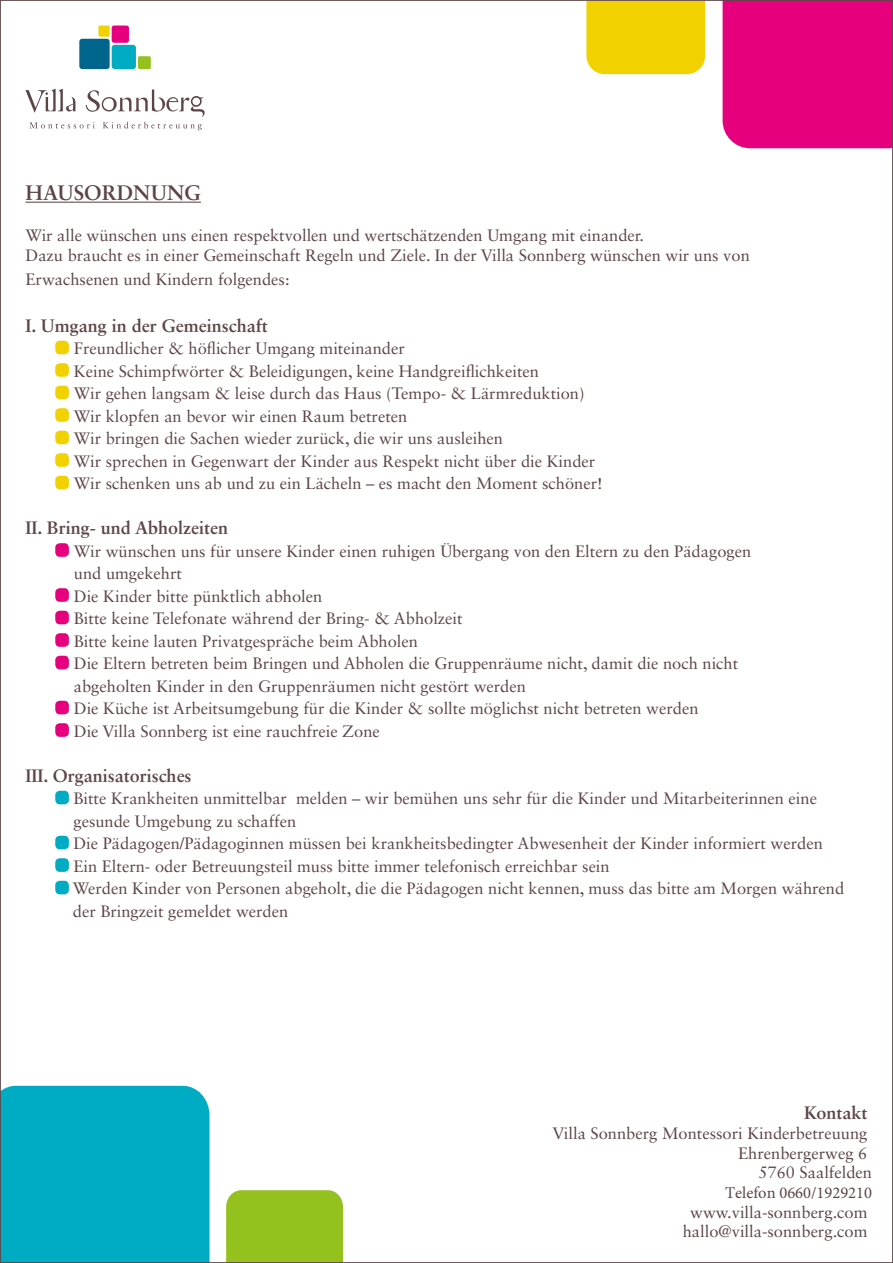
<style>
.page{position:relative;width:893px;height:1263px;background:#fff}
.page>*{position:absolute;margin:0;border:0;box-sizing:border-box;transform-origin:0 0}
.t1{font:700 21px "Sabon LT Std";color:#5d4547}
.t2{font:700 18px "Sabon LT Std";color:#5d4547}
.t3{font:16.5px/22.5px "Sabon LT Std";color:#5d4547}
.t4{font:16.5px "Minion Pro";color:#5d4547}
</style>
<div class="page">
<div style="left:723px;top:2px;width:168px;height:146px;background:#e6007d"></div>
<div style="left:586px;top:2px;width:119px;height:72px;background:#f2d100"></div>
<hr style="left:26px;top:202px;width:175px;height:1px;background:#5d4547">
<div style="left:55px;top:341px;width:14px;height:13px;background:#f2d100;border-radius:4px"></div>
<div style="left:55px;top:363px;width:14px;height:14px;background:#f2d100;border-radius:4px"></div>
<div style="left:55px;top:386px;width:14px;height:13px;background:#f2d100;border-radius:4px"></div>
<div style="left:55px;top:408px;width:14px;height:14px;background:#f2d100;border-radius:4px"></div>
<div style="left:55px;top:431px;width:14px;height:13px;background:#f2d100;border-radius:4px"></div>
<div style="left:55px;top:453px;width:14px;height:14px;background:#f2d100;border-radius:4px"></div>
<div style="left:55px;top:476px;width:14px;height:13px;background:#f2d100;border-radius:4px"></div>
<div style="left:55px;top:543px;width:14px;height:14px;background:#e6007d;border-radius:4px"></div>
<div style="left:55px;top:588px;width:14px;height:14px;background:#e6007d;border-radius:4px"></div>
<div style="left:55px;top:611px;width:14px;height:13px;background:#e6007d;border-radius:4px"></div>
<div style="left:55px;top:633px;width:14px;height:14px;background:#e6007d;border-radius:4px"></div>
<div style="left:55px;top:656px;width:14px;height:13px;background:#e6007d;border-radius:4px"></div>
<div style="left:55px;top:701px;width:14px;height:13px;background:#e6007d;border-radius:4px"></div>
<div style="left:55px;top:723px;width:14px;height:14px;background:#e6007d;border-radius:4px"></div>
<div style="left:55px;top:791px;width:14px;height:13px;background:#00acc3;border-radius:4px"></div>
<div style="left:55px;top:836px;width:14px;height:13px;background:#00acc3;border-radius:4px"></div>
<div style="left:55px;top:858px;width:14px;height:14px;background:#00acc3;border-radius:4px"></div>
<div style="left:55px;top:881px;width:14px;height:13px;background:#00acc3;border-radius:4px"></div>
<div style="left:2px;top:1086px;width:208px;height:175px;background:#00acc3"></div>
<div style="left:226px;top:1190px;width:117px;height:71px;background:#95c11f"></div>
<div style="left:79px;top:39px;width:31px;height:30px;background:#00658d;border-radius:3px"></div>
<div style="left:112px;top:26px;width:17px;height:17px;background:#e6007d;border-radius:2px"></div>
<div style="left:112px;top:45px;width:24px;height:24px;background:#00acc3;border-radius:3px"></div>
<div style="left:98px;top:26px;width:12px;height:11px;background:#f2d100;border-radius:2px"></div>
<div style="left:138px;top:56px;width:13px;height:13px;background:#95c11f;border-radius:2px"></div>
<svg style="left:26px;top:89px;width:179px;height:41px"></svg>
<p class="t1" style="left:26px;top:180px;width:177px">HAUSORDNUNG</p>
<p class="t3" style="left:26px;top:226px;width:726px;line-height:19.8px">Wir alle wünschen uns einen respektvollen und wertschätzenden Umgang mit einander.<br>Dazu braucht es in einer Gemeinschaft Regeln und Ziele. In der Villa Sonnberg wünschen wir uns von</p>
<p class="t3" style="left:26px;top:268px;width:266px">Erwachsenen und Kindern folgendes:</p>
<p class="t2" style="left:26px;top:314px;width:244px">I. Umgang in der Gemeinschaft</p>
<p class="t3" style="left:74px;top:337px;width:530px">Freundlicher &amp; höflicher Umgang miteinander<br>Keine Schimpfwörter &amp; Beleidigungen, keine Handgreiflichkeiten<br>Wir gehen langsam &amp; leise durch das Haus (Tempo- &amp; Lärmreduktion)<br>Wir klopfen an bevor wir einen Raum betreten<br>Wir bringen die Sachen wieder zurück, die wir uns ausleihen<br>Wir sprechen in Gegenwart der Kinder aus Respekt nicht über die Kinder Wir schenken uns ab und zu ein Lächeln – es macht den Moment schöner!</p>
<p class="t2" style="left:26px;top:517px;width:204px">II. Bring- und Abholzeiten</p>
<p class="t3" style="left:74px;top:540px;width:679px">Wir wünschen uns für unsere Kinder einen ruhigen Übergang von den Eltern zu den Pädagogen und umgekehrt<br>Die Kinder bitte pünktlich abholen<br>Bitte keine Telefonate während der Bring- &amp; Abholzeit<br>Bitte keine lauten Privatgespräche beim Abholen<br>Die Eltern betreten beim Bringen und Abholen die Gruppenräume nicht, damit die noch nicht abgeholten Kinder in den Gruppenräumen nicht gestört werden<br>Die Küche ist Arbeitsumgebung für die Kinder &amp; sollte möglichst nicht betreten werden<br>Die Villa Sonnberg ist eine rauchfreie Zone</p>
<p class="t2" style="left:26px;top:764px;width:168px">III. Organisatorisches</p>
<p class="t3" style="left:73px;top:787px;width:773px">Bitte Krankheiten unmittelbar melden – wir bemühen uns sehr für die Kinder und Mitarbeiterinnen eine gesunde Umgebung zu schaffen<br>Die Pädagogen/Pädagoginnen müssen bei krankheitsbedingter Abwesenheit der Kinder informiert werden Ein Eltern- oder Betreuungsteil muss bitte immer telefonisch erreichbar sein<br>Werden Kinder von Personen abgeholt, die die Pädagogen nicht kennen, muss das bitte am Morgen während der Bringzeit gemeldet werden</p>
<p class="t2" style="left:804px;top:1101px;width:65px">Kontakt</p>
<p class="t3" style="left:553px;top:1123px;width:321px;line-height:19.6px;text-align:right">Villa Sonnberg Montessori Kinderbetreuung<br>Ehrenbergerweg 6<br>5760 Saalfelden</p>
<p class="t4" style="left:725px;top:1182px;width:149px">Telefon 0660/1929210</p>
<p class="t3" style="left:683px;top:1202px;width:186px;line-height:19.6px;text-align:center">www.villa-sonnberg.com hallo@villa-sonnberg.com</p>
</div>
